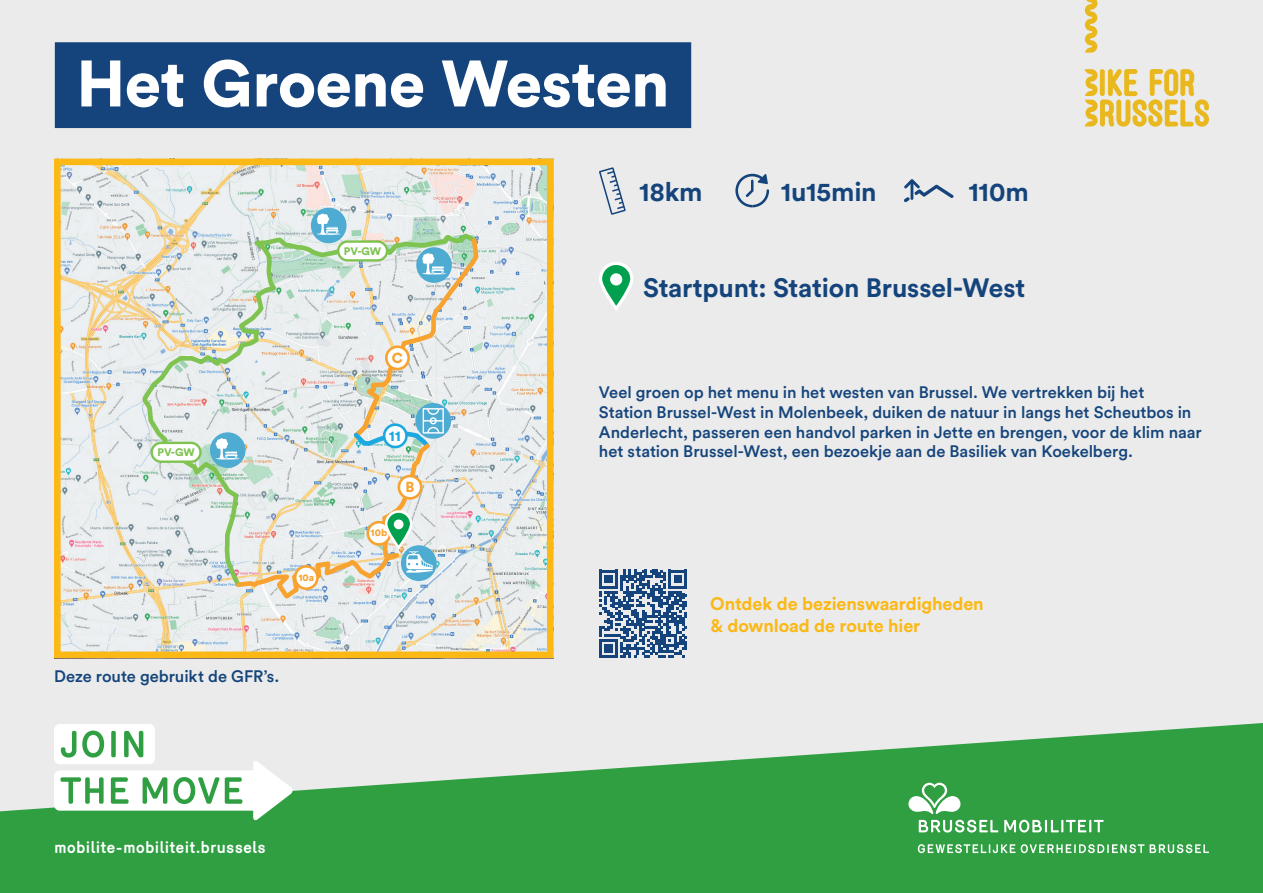
<style>
.page{position:relative;width:1263px;height:893px;background:#eaebea}
.page>*{position:absolute;margin:0;border:0;box-sizing:border-box;transform-origin:0 0}
.t1{font:64.8px "Circular Std Black";letter-spacing:-.01em;color:#fff}
.t2{font:26.4px "Circular Std Bold";letter-spacing:-.005em;color:#15447c}
.t3{font:18px/21.6px "Circular Std Bold";letter-spacing:-.005em;color:#fcb814}
.t4{font:16.5px/19.8px "Circular Std Medium";color:#15447c}
.t5{font:700 16.5px "Mercury";letter-spacing:-.005em;color:#fff}
.t6{font:14.4px "Circular Std Black";color:#f8a22f}
.t7{font:14.4px "Circular Std Black";color:#1ca8e0}
.t8{font:10.8px "Circular Std Black";letter-spacing:-.01em;color:#7fc351}
.t9{font:9.9px "Circular Std Black";letter-spacing:.005em;color:#f8a22f}
</style>
<div class="page">
<svg style="left:0;top:723px;width:1263px;height:155px;fill:#2f9f42"></svg>
<div style="left:0;top:878px;width:1263px;height:15px;background:#2f9f42"></div>
<div style="left:54px;top:724px;width:101px;height:40px;background:#fff;border-radius:6px"></div>
<svg style="left:54px;top:731px;width:238px;height:89px"></svg>
<svg style="left:908px;top:783px;width:52px;height:31px"></svg>
<svg style="left:919px;top:820px;width:79px;height:12px"></svg>
<svg style="left:1004px;top:820px;width:99px;height:12px"></svg>
<svg style="left:918px;top:844px;width:97px;height:9px"></svg>
<svg style="left:1021px;top:844px;width:188px;height:9px"></svg>
<svg style="left:1085px;top:69px;width:124px;height:58px"></svg>
<svg style="left:1085px;top:0;width:12px;height:53px"></svg>
<svg style="left:904px;top:179px;width:49px;height:23px"></svg>
<svg style="left:735px;top:174px;width:34px;height:33px"></svg>
<svg style="left:599px;top:167px;width:27px;height:48px"></svg>
<img style="left:62px;top:167px;width:484px;height:483px">
<svg style="left:140px;top:232px;width:340px;height:357px"></svg>
<div style="left:338px;top:242px;width:49px;height:18px;background:#fff;border-radius:9px"></div>
<div style="left:337px;top:240px;width:51px;height:22px;border:2px solid #7fc351;border-radius:9px"></div>
<svg style="left:350px;top:167px;width:131px;height:349px"></svg>
<div style="left:386px;top:347px;width:23px;height:22px;background:#fff;border-radius:50%"></div>
<div style="left:385px;top:345px;width:25px;height:25px;border:3px solid #f8a22f;border-radius:50%"></div>
<div style="left:152px;top:443px;width:48px;height:19px;background:#fff;border-radius:9px"></div>
<div style="left:150px;top:442px;width:52px;height:21px;border:2px solid #7fc351;border-radius:9px"></div>
<div style="left:311px;top:208px;width:35px;height:35px;background:#4eabd1;border-radius:50%"></div>
<svg style="left:317px;top:213px;width:24px;height:22px"></svg>
<div style="left:210px;top:432px;width:36px;height:36px;background:#4eabd1;border-radius:50%"></div>
<div style="left:416px;top:247px;width:36px;height:36px;background:#4eabd1;border-radius:50%"></div>
<svg style="left:422px;top:253px;width:24px;height:21px"></svg>
<div style="left:415px;top:403px;width:36px;height:36px;background:#4eabd1;border-radius:50%"></div>
<div style="left:54px;top:159px;width:500px;height:499px;border:7px solid #fcb814"></div>
<div style="left:55px;top:42px;width:636px;height:86px;background:#15447c"></div>
<svg style="left:215px;top:408px;width:232px;height:191px"></svg>
<div style="left:394px;top:519px;width:10px;height:10px;background:#fff;border-radius:50%"></div>
<svg style="left:599px;top:570px;width:88px;height:88px"></svg>
<svg style="left:599px;top:262px;width:34px;height:49px"></svg>
<div style="left:610px;top:273px;width:12px;height:12px;background:#fff;border-radius:50%"></div>
<h1 class="t1" style="left:76px;top:41px;width:595px">Het Groene Westen</h1>
<p class="t8" style="left:344px;top:244px;width:39px">PV-GW</p>
<p class="t8" style="left:157px;top:445px;width:39px">PV-GW</p>
<p class="t9" style="left:298px;top:570px;width:17px">10a</p>
<p class="t4" style="left:54px;top:666px;width:227px">Deze route gebruikt de GFR’s.</p>
<p class="t6" style="left:392px;top:348px;width:13px">C</p>
<p class="t7" style="left:389px;top:426px;width:14px">11</p>
<p class="t9" style="left:371px;top:526px;width:18px">10b</p>
<p class="t6" style="left:406px;top:477px;width:10px">B</p>
<p class="t5" style="left:54px;top:838px;width:213px">mobilite-mobiliteit.brussels</p>
<h2 class="t2" style="left:639px;top:175px;width:65px">18km</h2>
<h2 class="t2" style="left:781px;top:175px;width:97px">1u15min</h2>
<h2 class="t2" style="left:968px;top:175px;width:62px">110m</h2>
<h2 class="t2" style="left:643px;top:271px;width:384px">Startpunt: Station Brussel-West</h2>
<p class="t4" style="left:599px;top:382px;width:604px">Veel groen op het menu in het westen van Brussel. We vertrekken bij het Station Brussel-West in Molenbeek, duiken de natuur in langs het Scheutbos in Anderlecht, passeren een handvol parken in Jette en brengen, voor de klim naar het station Brussel-West, een bezoekje aan de Basiliek van Koekelberg.</p>
<p class="t3" style="left:710px;top:593px;width:275px">Ontdek de bezienswaardigheden &amp; download de route hier</p>
</div>
